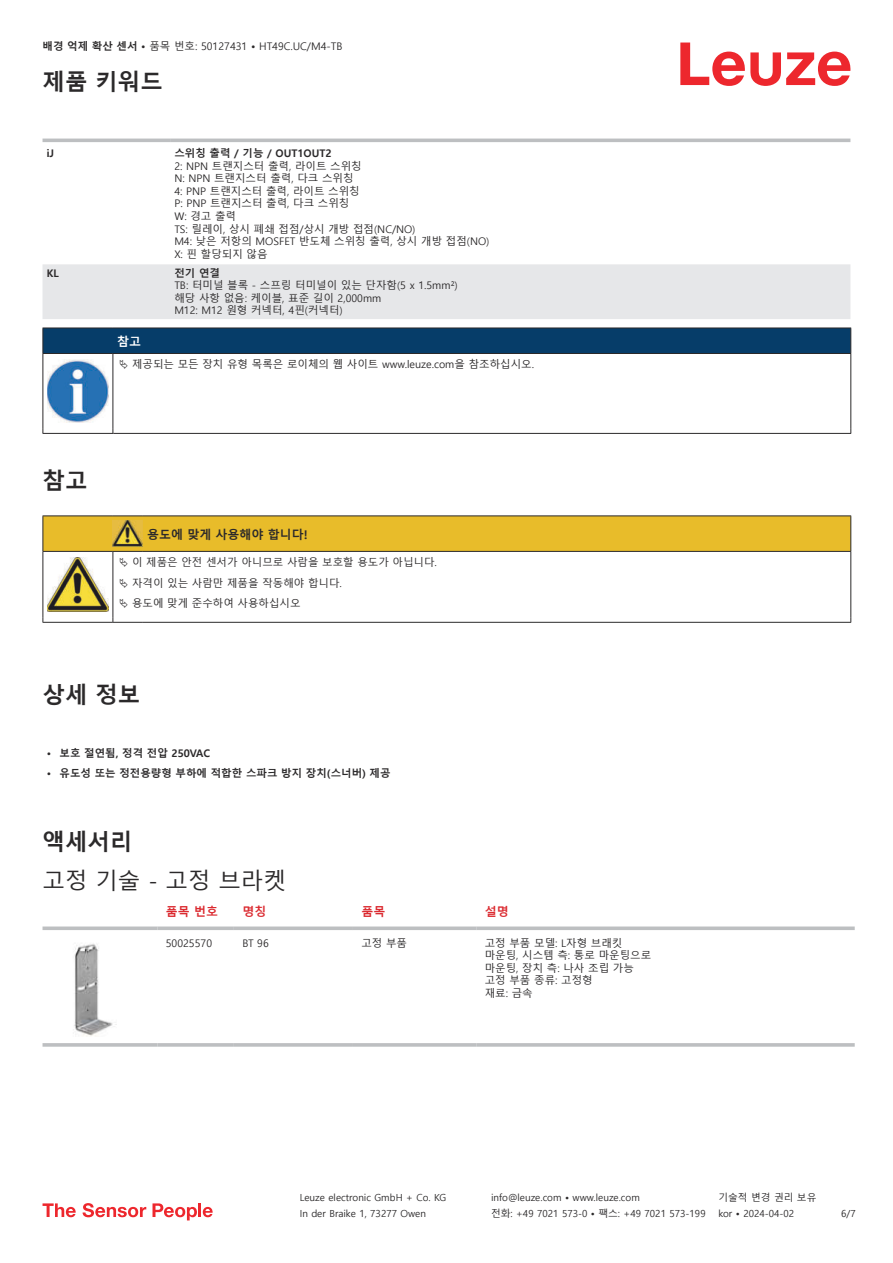
<style>
.page{position:relative;width:893px;height:1263px;background:#fff}
.page>*{position:absolute;margin:0;border:0;box-sizing:border-box;transform-origin:0 0}
.t1{font:700 22.5px "Malgun Gothic";color:#2b292a}
.t2{font:22.5px "Malgun Gothic";color:#2b292a}
.t3{font:700 12px "Malgun Gothic";color:#2b292a}
.t4{font:700 12px "Malgun Gothic";color:#db2a30}
.t5{font:700 12px "Malgun Gothic";color:#fff}
.t6{font:10.5px/12.6px "Malgun Gothic";color:#2b292a}
.t7{font:700 10.5px "Malgun Gothic";color:#2b292a}
.t8{font:9.75px "Malgun Gothic";color:#2b292a}
.s1{font-weight:700}
</style>
<div class="page">
<svg style="left:680px;top:43px;width:170px;height:43px"></svg>
<svg style="left:43px;top:138px;width:807px;height:1px"></svg>
<div style="left:43px;top:264px;width:807px;height:55px;background:#e6e7e9"></div>
<hr style="left:43px;top:139px;width:127px;height:3px;background:#bdbfc1">
<hr style="left:170px;top:139px;width:680px;height:3px;background:#bdbfc1">
<svg style="left:43px;top:926px;width:114px;height:4px"></svg>
<svg style="left:157px;top:926px;width:77px;height:4px"></svg>
<svg style="left:234px;top:926px;width:119px;height:4px"></svg>
<svg style="left:353px;top:926px;width:123px;height:4px"></svg>
<svg style="left:476px;top:926px;width:379px;height:4px;background:#c5c7c9"></svg>
<svg style="left:43px;top:1043px;width:114px;height:4px"></svg>
<hr style="left:157px;top:1043px;width:77px;height:4px;background:#c5c6c8">
<svg style="left:234px;top:1043px;width:119px;height:4px"></svg>
<svg style="left:353px;top:1043px;width:123px;height:4px"></svg>
<hr style="left:476px;top:1043px;width:379px;height:4px;background:#c5c6c8">
<img style="left:73px;top:943px;width:44px;height:93px">
<svg style="left:43px;top:1203px;width:33px;height:14px"></svg>
<svg style="left:83px;top:1203px;width:63px;height:14px"></svg>
<svg style="left:153px;top:1203px;width:44px;height:17px"></svg>
<hr style="left:198px;top:1203px;width:3px;height:14px;background:#ed272d">
<svg style="left:203px;top:1207px;width:10px;height:10px"></svg>
<svg style="left:44px;top:354px;width:806px;height:79px"></svg>
<hr style="left:43px;top:353px;width:70px;height:1px;background:#2b292a">
<div style="left:43px;top:328px;width:808px;height:25px;background:#063d69"></div>
<hr style="left:113px;top:353px;width:738px;height:1px;background:#2b292a">
<hr style="left:43px;top:354px;width:1px;height:75px;background:#2b292a">
<hr style="left:113px;top:354px;width:1px;height:75px;background:#2b292a">
<hr style="left:850px;top:354px;width:1px;height:75px;background:#2b292a">
<hr style="left:43px;top:433px;width:70px;height:1px;background:#2b292a">
<hr style="left:113px;top:433px;width:738px;height:1px;background:#2b292a">
<img style="left:47px;top:360px;width:61px;height:63px">
<div style="left:115px;top:354px;width:734px;height:21px;background:#fff"></div>
<hr style="left:43px;top:515px;width:70px;height:1px;background:#2b292a">
<hr style="left:113px;top:515px;width:30px;height:1px;background:#2b292a">
<hr style="left:143px;top:515px;width:708px;height:1px;background:#2b292a">
<hr style="left:43px;top:622px;width:70px;height:1px;background:#2b292a">
<hr style="left:113px;top:622px;width:30px;height:1px;background:#2b292a">
<hr style="left:143px;top:622px;width:708px;height:1px;background:#2b292a">
<svg style="left:43px;top:516px;width:808px;height:106px"></svg>
<p class="t6" style="left:43px;top:40px;width:301px"><span class="s1">배경 억제 확산 센서 •</span> 품목 번호: 50127431 <span class="s1">•</span> HT49C.UC/M4-TB</p>
<h1 class="t1" style="left:43px;top:69px;width:122px">제품 키워드</h1>
<p class="t7" style="left:47px;top:147px;width:9px">iJ</p>
<p class="t7" style="left:174px;top:147px;width:159px">스위칭 출력 / 기능 / OUT1OUT2</p>
<p class="t6" style="left:174px;top:160px;width:317px">2: NPN 트랜지스터 출력, 라이트 스위칭<br>N: NPN 트랜지스터 출력, 다크 스위칭<br>4: PNP 트랜지스터 출력, 라이트 스위칭<br>P: PNP 트랜지스터 출력, 다크 스위칭<br>W: 경고 출력<br>TS: 릴레이, 상시 폐쇄 접점/상시 개방 접점(NC/NO)<br>M4: 낮은 저항의 MOSFET 반도체 스위칭 출력, 상시 개방 접점(NO)<br>X: 핀 할당되지 않음</p>
<p class="t7" style="left:47px;top:267px;width:14px">KL</p>
<p class="t7" style="left:174px;top:267px;width:47px">전기 연결</p>
<p class="t6" style="left:174px;top:279px;width:285px">TB: 터미널 블록 - 스프링 터미널이 있는 단자함(5 x 1.5mm²) 해당 사항 없음: 케이블, 표준 길이 2,000mm<br>M12: M12 원형 커넥터, 4핀(커넥터)</p>
<p class="t5" style="left:117px;top:334px;width:25px">참고</p>
<p class="t6" style="left:132px;top:358px;width:403px">제공되는 모든 장치 유형 목록은 로이체의 웹 사이트 www.leuze.com을 참조하십시오.</p>
<h1 class="t1" style="left:43px;top:467px;width:46px">참고</h1>
<p class="t3" style="left:147px;top:527px;width:162px">용도에 맞게 사용해야 합니다!</p>
<p class="t6" style="left:132px;top:552px;width:306px;line-height:20.2px">이 제품은 안전 센서가 아니므로 사람을 보호할 용도가 아닙니다. 자격이 있는 사람만 제품을 작동해야 합니다.<br>용도에 맞게 준수하여 사용하십시오</p>
<h1 class="t1" style="left:43px;top:682px;width:99px">상세 정보</h1>
<p class="t7" style="left:47px;top:746px;width:165px">• 보호 절연됨, 정격 전압 250VAC</p>
<p class="t7" style="left:47px;top:767px;width:345px">• 유도성 또는 정전용량형 부하에 적합한 스파크 방지 장치(스너버) 제공</p>
<h1 class="t1" style="left:43px;top:829px;width:91px">액세서리</h1>
<h1 class="t2" style="left:43px;top:868px;width:245px">고정 기술 - 고정 브라켓</h1>
<p class="t4" style="left:166px;top:904px;width:54px">품목 번호</p>
<p class="t4" style="left:242px;top:904px;width:25px">명칭</p>
<p class="t4" style="left:361px;top:904px;width:25px">품목</p>
<p class="t4" style="left:485px;top:904px;width:25px">설명</p>
<p class="t6" style="left:166px;top:937px;width:48px">50025570</p>
<p class="t6" style="left:242px;top:937px;width:28px">BT 96</p>
<p class="t6" style="left:361px;top:937px;width:47px">고정 부품</p>
<p class="t6" style="left:485px;top:937px;width:168px">고정 부품 모델: L자형 브래킷 마운팅, 시스템 측: 통로 마운팅으로 마운팅, 장치 측: 나사 조립 가능 고정 부품 종류: 고정형<br>재료: 금속</p>
<p class="t8" style="left:300px;top:1192px;width:148px">Leuze electronic GmbH + Co. KG</p>
<p class="t8" style="left:491px;top:1192px;width:150px">info@leuze.com • www.leuze.com</p>
<p class="t8" style="left:718px;top:1192px;width:100px">기술적 변경 권리 보유</p>
<p class="t8" style="left:300px;top:1208px;width:128px">In der Braike 1, 73277 Owen</p>
<p class="t8" style="left:491px;top:1208px;width:216px">전화: +49 7021 573-0 • 팩스: +49 7021 573-199</p>
<p class="t8" style="left:718px;top:1208px;width:77px">kor • 2024-04-02</p>
<p class="t8" style="left:841px;top:1208px;width:16px">6/7</p>
</div>
